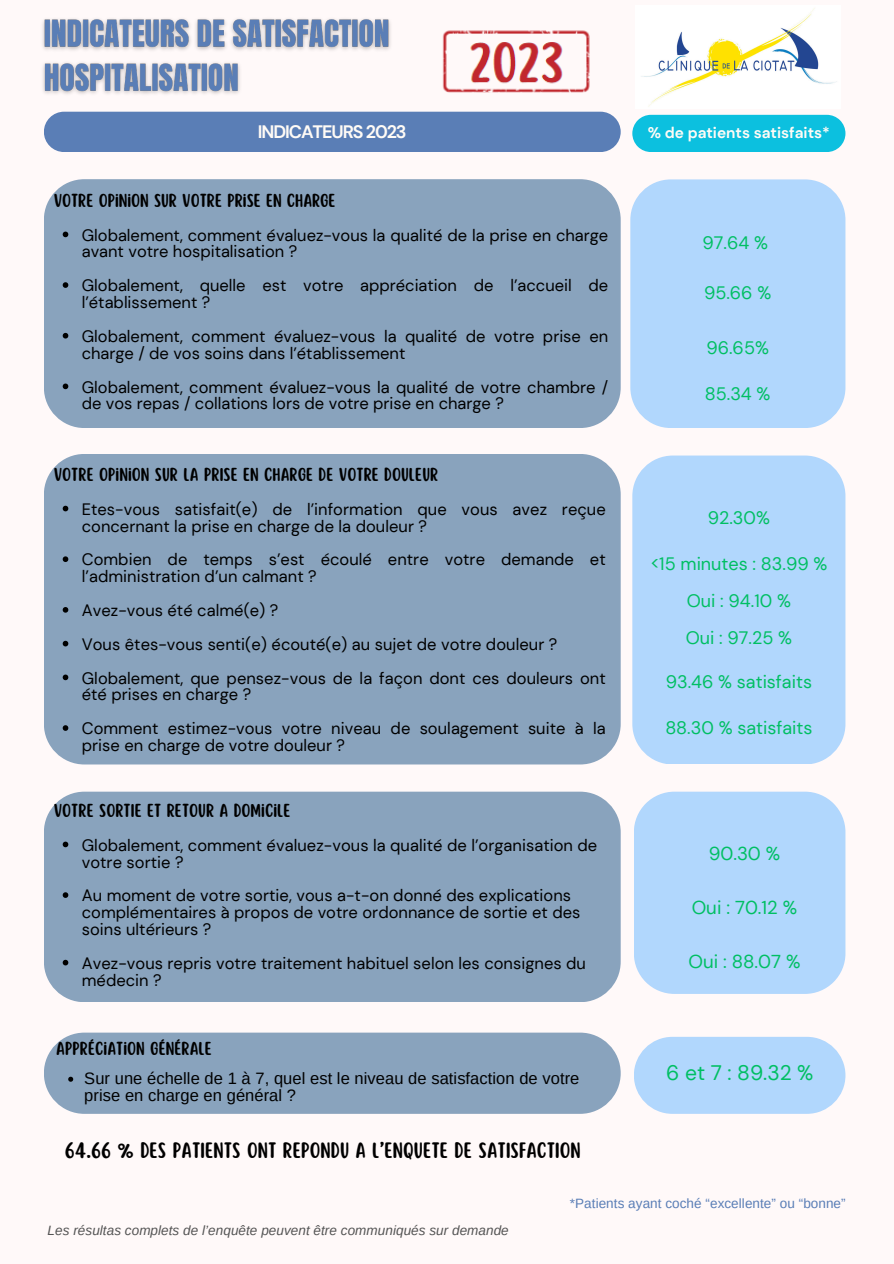
<style>
.page{position:relative;width:894px;height:1264px;background:#fff}
.page>*{position:absolute;margin:0;border:0;box-sizing:border-box;transform-origin:0 0}
.t1{font:21px "DM Sans";color:#00bf63}
.t2{font:19.5px "Scripter";letter-spacing:.005em;color:#000}
.t3{font:18.6px "DM Sans";color:#00bf63}
.t4{font:18px "DM Sans";color:#00bf63}
.t5{font:700 18px "DM Sans";letter-spacing:-.06em;color:#fffbf6}
.t6{font:16.5px/16.8px "DM Sans";letter-spacing:.005em;color:#000}
.t7{font:16.5px "Scripter";letter-spacing:.005em;color:#000}
.t8{font:16.5px/17px "Arimo";letter-spacing:.005em;color:#000}
.t9{font:700 15.3px "DM Sans";color:#fffbf6}
.t10{font:italic 13.5px "Arimo";letter-spacing:.005em;color:#545454}
.t11{font:13.5px "Arimo";letter-spacing:.005em;color:#5a7eb6}
</style>
<div class="page">
<div style="left:0;top:0;width:893px;height:1263px;background:#fff9f9"></div>
<div style="left:44px;top:179px;width:576px;height:249px;background:#89a3bd;border-radius:41px"></div>
<div style="left:44px;top:112px;width:576px;height:40px;background:#5a7eb6;border-radius:20px"></div>
<div style="left:44px;top:454px;width:576px;height:310px;background:#89a3bd;border-radius:41px"></div>
<div style="left:632px;top:455px;width:213px;height:309px;background:#b1d7fd;border-radius:40px"></div>
<div style="left:630px;top:179px;width:215px;height:249px;background:#b1d7fd;border-radius:40px"></div>
<div style="left:44px;top:791px;width:576px;height:211px;background:#89a3bd;border-radius:41px"></div>
<div style="left:44px;top:1032px;width:576px;height:81px;background:#89a3bd;border-radius:41px"></div>
<div style="left:633px;top:1036px;width:212px;height:77px;background:#b1d7fd;border-radius:38px"></div>
<div style="left:632px;top:115px;width:213px;height:37px;background:#0cc0df"></div>
<div style="left:634px;top:791px;width:211px;height:202px;background:#b1d7fd"></div>
<img style="left:442px;top:30px;width:148px;height:63px">
<img style="left:641px;top:9px;width:196px;height:97px">
<svg style="left:63px;top:505px;width:5px;height:6px"></svg>
<svg style="left:63px;top:556px;width:5px;height:6px"></svg>
<svg style="left:63px;top:607px;width:5px;height:5px"></svg>
<svg style="left:63px;top:640px;width:5px;height:6px"></svg>
<svg style="left:63px;top:674px;width:5px;height:6px"></svg>
<svg style="left:63px;top:725px;width:5px;height:5px"></svg>
<img style="left:42px;top:19px;width:349px;height:75px">
<svg style="left:63px;top:231px;width:5px;height:6px"></svg>
<svg style="left:63px;top:282px;width:5px;height:6px"></svg>
<svg style="left:63px;top:333px;width:5px;height:5px"></svg>
<svg style="left:63px;top:383px;width:5px;height:6px"></svg>
<svg style="left:63px;top:841px;width:5px;height:6px"></svg>
<svg style="left:63px;top:892px;width:5px;height:5px"></svg>
<svg style="left:63px;top:959px;width:5px;height:6px"></svg>
<svg style="left:68px;top:1076px;width:5px;height:5px"></svg>
<p class="t5" style="left:258px;top:120px;width:150px">INDICATEURS 2023</p>
<p class="t9" style="left:647px;top:123px;width:184px">% de patients satisfaits*</p>
<p class="t7" style="left:54px;top:192px;width:283px">VOTRE OPINION SUR VOTRE PRISE EN CHARGE</p>
<p class="t6" style="left:82px;top:226px;width:528px">Globalement, comment évaluez-vous la qualité de la prise en charge avant votre hospitalisation ?</p>
<p class="t6" style="left:82px;top:277px;width:528px">Globalement, quelle est votre appréciation de l’accueil de l’établissement ?</p>
<p class="t6" style="left:82px;top:328px;width:528px">Globalement, comment évaluez-vous la qualité de votre prise en charge / de vos soins dans l’établissement</p>
<p class="t6" style="left:82px;top:378px;width:528px">Globalement, comment évaluez-vous la qualité de votre chambre / de vos repas / collations lors de votre prise en charge ?</p>
<h6 class="t7" style="left:54px;top:466px;width:386px">VOTRE OPINION SUR LA PRISE EN CHARGE DE VOTRE DOULEUR</h6>
<p class="t6" style="left:82px;top:500px;width:525px">Etes-vous satisfait(e) de l’information que vous avez reçue concernant la prise en charge de la douleur ?</p>
<p class="t6" style="left:82px;top:551px;width:525px">Combien de temps s’est écoulé entre votre demande et l’administration d’un calmant ?</p>
<p class="t6" style="left:82px;top:602px;width:198px">Avez-vous été calmé(e) ?</p>
<p class="t6" style="left:82px;top:635px;width:477px">Vous êtes-vous senti(e) écouté(e) au sujet de votre douleur ?</p>
<h6 class="t6" style="left:82px;top:669px;width:525px">Globalement, que pensez-vous de la façon dont ces douleurs ont été prises en charge ?</h6>
<p class="t6" style="left:82px;top:720px;width:525px">Comment estimez-vous votre niveau de soulagement suite à la prise en charge de votre douleur ?</p>
<h4 class="t7" style="left:54px;top:802px;width:238px">VOTRE SORTIE ET RETOUR A DOMICILE</h4>
<h4 class="t6" style="left:82px;top:836px;width:517px">Globalement, comment évaluez-vous la qualité de l’organisation de votre sortie ?</h4>
<h4 class="t6" style="left:82px;top:887px;width:500px">Au moment de votre sortie, vous a-t-on donné des explications complémentaires à propos de votre ordonnance de sortie et des soins ultérieurs ?</h4>
<h4 class="t6" style="left:82px;top:954px;width:505px">Avez-vous repris votre traitement habituel selon les consignes du médecin ?</h4>
<h4 class="t7" style="left:56px;top:1039px;width:157px">APPRÉCIATION GÉNÉRALE</h4>
<h4 class="t8" style="left:84px;top:1069px;width:496px">Sur une échelle de 1 à 7, quel est le niveau de satisfaction de votre prise en charge en général ?</h4>
<h6 class="t4" style="left:702px;top:231px;width:67px">97.64 %</h6>
<p class="t4" style="left:703px;top:281px;width:69px">95.66 %</p>
<p class="t4" style="left:706px;top:336px;width:64px">96.65%</p>
<p class="t4" style="left:704px;top:382px;width:67px">85.34 %</p>
<h4 class="t4" style="left:707px;top:506px;width:64px">92.30%</h4>
<h4 class="t4" style="left:650px;top:552px;width:178px">&lt;15 minutes : 83.99 %</h4>
<h4 class="t4" style="left:686px;top:589px;width:106px">Oui : 94.10 %</h4>
<h4 class="t4" style="left:685px;top:626px;width:108px">Oui : 97.25 %</h4>
<h6 class="t4" style="left:665px;top:670px;width:148px">93.46 % satisfaits</h6>
<p class="t4" style="left:665px;top:716px;width:148px">88.30 % satisfaits</p>
<h4 class="t3" style="left:708px;top:841px;width:73px">90.30 %</h4>
<h4 class="t3" style="left:691px;top:895px;width:107px">Oui : 70.12 %</h4>
<h4 class="t3" style="left:688px;top:949px;width:113px">Oui : 88.07 %</h4>
<h2 class="t1" style="left:666px;top:1058px;width:149px">6 et 7 : 89.32 %</h2>
<h2 class="t2" style="left:65px;top:1140px;width:517px">64.66 % DES PATIENTS ONT REPONDU A L’ENQUETE DE SATISFACTION</h2>
<p class="t11" style="left:569px;top:1195px;width:277px">*Patients ayant coché “excellente” ou “bonne”</p>
<p class="t10" style="left:48px;top:1222px;width:462px">Les résultas complets de l’enquête peuvent être communiqués sur demande</p>
</div>
